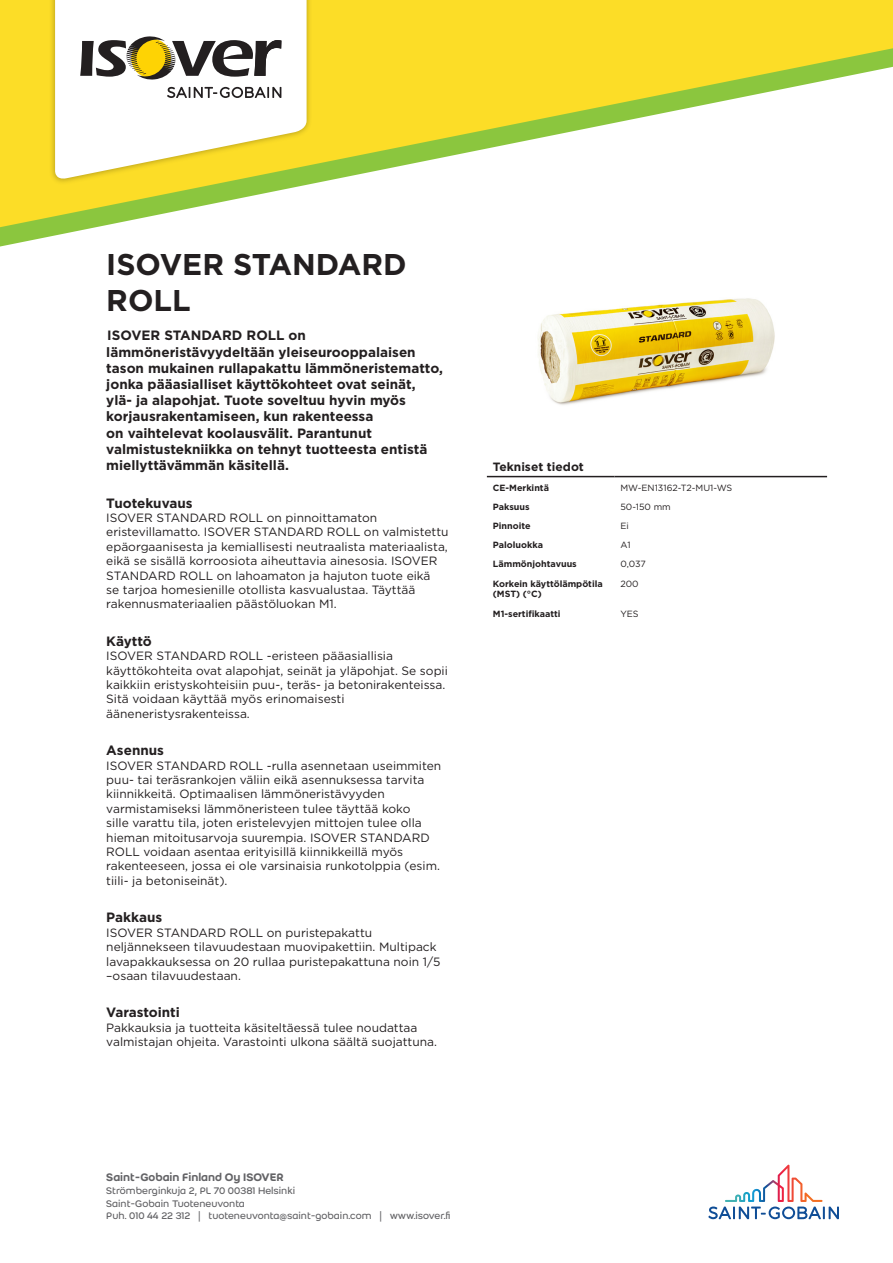
<style>
.page{position:relative;width:893px;height:1263px;background:#fff}
.page>*{position:absolute;margin:0;border:0;box-sizing:border-box;transform-origin:0 0}
.t1{font:700 30px/36px "Gotham";color:#231f20}
.Sub_Header{font:700 13.5px/16.2px "Gotham";color:#231f20}
.Sub_Sub_Header{font:700 13.5px "Gotham";color:#231f20}
.Value{font:12px/14.4px "Gotham";color:#231f20}
.t2{font:500 12px "Weber";color:#636366}
.header_1{font:700 12px "Gotham";color:#231f20}
.t3{font:10.5px/12.6px "Weber";color:#636366}
.column_1{font:700 9px/10.8px "Gotham";color:#231f20}
.column_2{font:9px "Gotham";color:#231f20}
</style>
<div class="page">
<svg style="left:0;top:227px;width:97px;height:20px"></svg>
<svg style="left:0;top:0;width:893px;height:227px"></svg>
<img style="left:47px;top:0;width:268px;height:187px">
<svg style="left:55px;top:0;width:252px;height:181px"></svg>
<svg style="left:80px;top:36px;width:201px;height:44px"></svg>
<svg style="left:167px;top:87px;width:114px;height:11px"></svg>
<svg style="left:708px;top:1206px;width:131px;height:13px"></svg>
<svg style="left:745px;top:1165px;width:43px;height:35px"></svg>
<img style="left:538px;top:298px;width:237px;height:107px">
<hr style="left:487px;top:476px;width:127px;height:1px;background:#231f20">
<hr style="left:614px;top:476px;width:213px;height:1px;background:#231f20">
<p class="t1" style="left:106px;top:247px;width:302px">ISOVER STANDARD<br>ROLL</p>
<p class="Sub_Header" style="left:106px;top:327px;width:338px">ISOVER STANDARD ROLL on lämmöneristävyydeltään yleiseurooppalaisen tason mukainen rullapakattu lämmöneristematto, jonka pääasialliset käyttökohteet ovat seinät, ylä- ja alapohjat. Tuote soveltuu hyvin myös korjausrakentamiseen, kun rakenteessa<br>on vaihtelevat koolausvälit. Parantunut valmistustekniikka on tehnyt tuotteesta entistä miellyttävämmän käsitellä.</p>
<p class="Sub_Sub_Header" style="left:106px;top:494px;width:88px">Tuotekuvaus</p>
<p class="Value" style="left:106px;top:510px;width:344px">ISOVER STANDARD ROLL on pinnoittamaton eristevillamatto. ISOVER STANDARD ROLL on valmistettu epäorgaanisesta ja kemiallisesti neutraalista materiaalista, eikä se sisällä korroosiota aiheuttavia ainesosia. ISOVER STANDARD ROLL on lahoamaton ja hajuton tuote eikä<br>se tarjoa homesienille otollista kasvualustaa. Täyttää rakennusmateriaalien päästöluokan M1.</p>
<p class="Sub_Sub_Header" style="left:106px;top:632px;width:47px">Käyttö</p>
<p class="Value" style="left:106px;top:648px;width:343px">ISOVER STANDARD ROLL -eristeen pääasiallisia käyttökohteita ovat alapohjat, seinät ja yläpohjat. Se sopii kaikkiin eristyskohteisiin puu-, teräs- ja betonirakenteissa.<br>Sitä voidaan käyttää myös erinomaisesti ääneneristysrakenteissa.</p>
<p class="Sub_Sub_Header" style="left:106px;top:741px;width:59px">Asennus</p>
<p class="Value" style="left:106px;top:758px;width:336px">ISOVER STANDARD ROLL -rulla asennetaan useimmiten puu- tai teräsrankojen väliin eikä asennuksessa tarvita kiinnikkeitä. Optimaalisen lämmöneristävyyden varmistamiseksi lämmöneristeen tulee täyttää koko<br>sille varattu tila, joten eristelevyjen mittojen tulee olla hieman mitoitusarvoja suurempia. ISOVER STANDARD ROLL voidaan asentaa erityisillä kiinnikkeillä myös rakenteeseen, jossa ei ole varsinaisia runkotolppia (esim. tiili- ja betoniseinät).</p>
<p class="Sub_Sub_Header" style="left:106px;top:909px;width:57px">Pakkaus</p>
<p class="Value" style="left:106px;top:925px;width:336px">ISOVER STANDARD ROLL on puristepakattu neljännekseen tilavuudestaan muovipakettiin. Multipack lavapakkauksessa on 20 rullaa puristepakattuna noin 1/5 –osaan tilavuudestaan.</p>
<p class="Sub_Sub_Header" style="left:106px;top:1004px;width:75px">Varastointi</p>
<p class="Value" style="left:106px;top:1020px;width:332px">Pakkauksia ja tuotteita käsiteltäessä tulee noudattaa valmistajan ohjeita. Varastointi ulkona säältä suojattuna.</p>
<p class="header_1" style="left:493px;top:458px;width:93px">Tekniset tiedot</p>
<p class="column_1" style="left:493px;top:482px;width:58px">CE-Merkintä</p>
<p class="column_2" style="left:620px;top:482px;width:113px">MW-EN13162-T2-MU1-WS</p>
<p class="column_1" style="left:493px;top:501px;width:38px">Paksuus</p>
<p class="column_2" style="left:620px;top:501px;width:52px">50-150 mm</p>
<p class="column_1" style="left:493px;top:520px;width:39px">Pinnoite</p>
<p class="column_2" style="left:620px;top:520px;width:10px">Ei</p>
<p class="column_1" style="left:493px;top:539px;width:52px">Paloluokka</p>
<p class="column_2" style="left:620px;top:539px;width:12px">A1</p>
<p class="column_1" style="left:493px;top:559px;width:85px">Lämmönjohtavuus</p>
<p class="column_2" style="left:620px;top:558px;width:27px">0,037</p>
<p class="column_1" style="left:493px;top:578px;width:111px">Korkein käyttölämpötila (MST) (°C)</p>
<p class="column_2" style="left:620px;top:578px;width:20px">200</p>
<p class="column_1" style="left:493px;top:608px;width:69px">M1-sertifikaatti</p>
<p class="column_2" style="left:620px;top:608px;width:20px">YES</p>
<p class="t2" style="left:106px;top:1169px;width:179px">Saint-Gobain Finland Oy ISOVER</p>
<p class="t3" style="left:106px;top:1184px;width:346px">Strömberginkuja 2, PL 70 00381 Helsinki<br>Saint-Gobain Tuoteneuvonta<br>Puh. 010 44 22 312 | tuoteneuvonta@saint-gobain.com | www.isover.fi</p>
</div>
